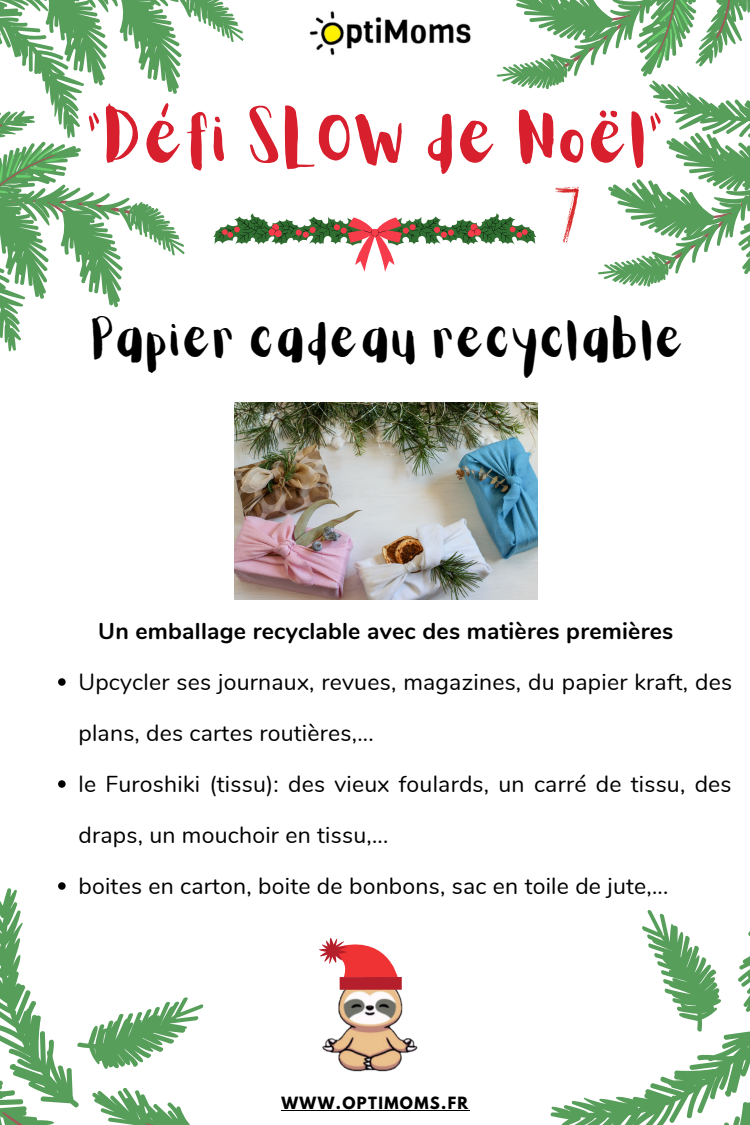
<style>
.page{position:relative;width:750px;height:1125px;background:#fff}
.page>*{position:absolute;margin:0;border:0;box-sizing:border-box;transform-origin:0 0}
.t1{font:61.4px "Aloja Extended";letter-spacing:.01em;color:#d81f2d}
.t2{font:44px "Aloja Extended";letter-spacing:.02em;color:#000}
.t3{font:23px "Nunito";letter-spacing:.01em;color:#000}
.t4{font:700 23px "Nunito";letter-spacing:.01em;color:#000}
.t5{font:700 15px "League Spartan";letter-spacing:.09em;color:#000}
</style>
<div class="page">
<img style="left:322px;top:977px;width:96px;height:95px">
<hr style="left:282px;top:1110px;width:188px;height:1px;background:#000">
<svg style="left:550px;top:910px;width:200px;height:215px"></svg>
<div style="left:340px;top:977px;width:62px;height:13px;background:#b51e2b"></div>
<svg style="left:319px;top:938px;width:79px;height:39px"></svg>
<svg style="left:0;top:0;width:750px;height:352px"></svg>
<img style="left:234px;top:402px;width:303px;height:197px">
<svg style="left:58px;top:678px;width:8px;height:8px"></svg>
<svg style="left:58px;top:780px;width:8px;height:8px"></svg>
<svg style="left:0;top:882px;width:204px;height:243px"></svg>
<h1 class="t1" style="left:89px;top:111px;width:579px">"Défi SLOW de Noël"</h1>
<h2 class="t2" style="left:92px;top:320px;width:595px">Papier cadeau recyclable</h2>
<p class="t4" style="left:98px;top:615px;width:577px">Un emballage recyclable avec des matières premières</p>
<p class="t3" style="left:78px;top:666px;width:655px">Upcycler ses journaux, revues, magazines, du papier kraft, des</p>
<p class="t3" style="left:78px;top:717px;width:297px">plans, des cartes routières,...</p>
<p class="t3" style="left:78px;top:768px;width:655px">le Furoshiki (tissu): des vieux foulards, un carré de tissu, des</p>
<p class="t3" style="left:78px;top:819px;width:311px">draps, un mouchoir en tissu,...</p>
<p class="t3" style="left:78px;top:870px;width:591px">boites en carton, boite de bonbons, sac en toile de jute,...</p>
<p class="t5" style="left:282px;top:1096px;width:188px">WWW.OPTIMOMS.FR</p>
</div>
